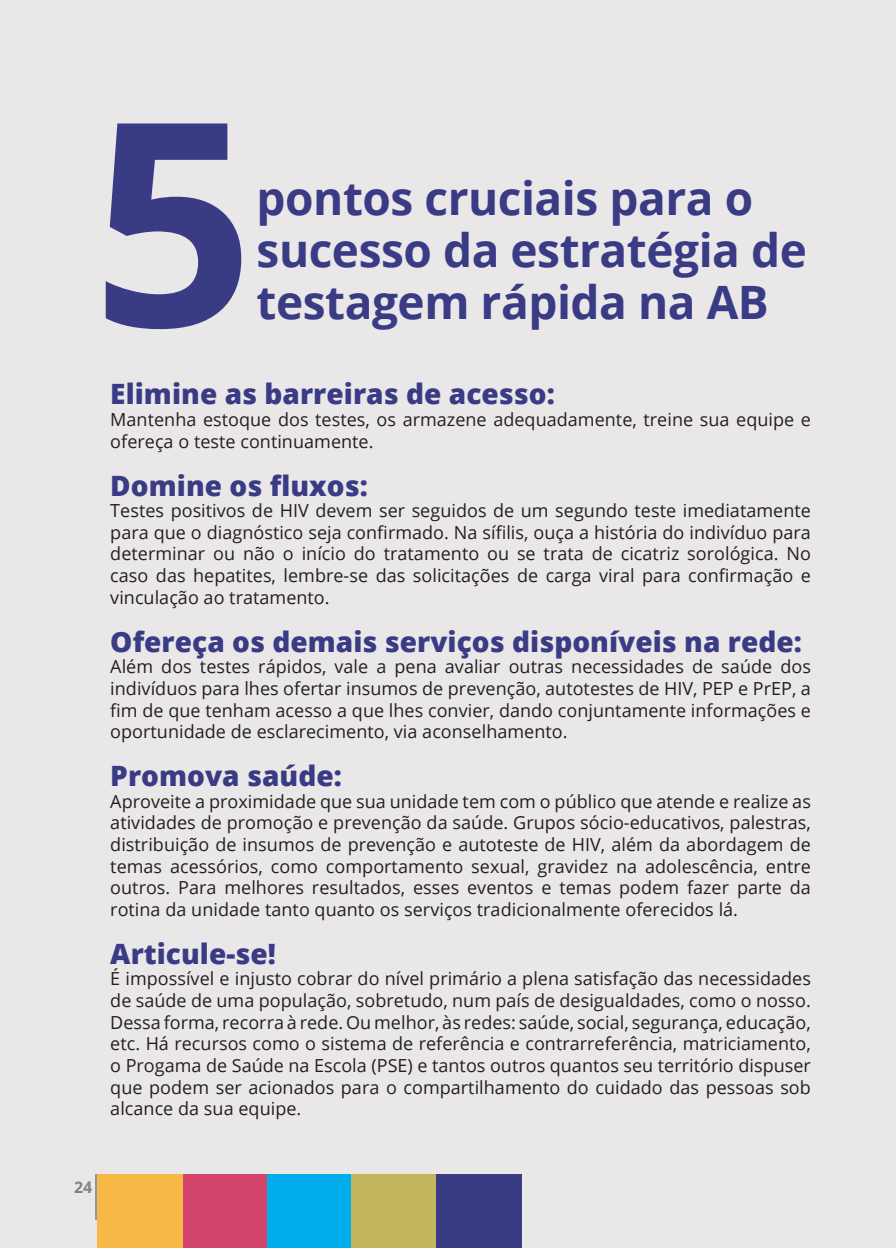
<style>
.page{position:relative;width:896px;height:1248px;background:#fff}
.page>*{position:absolute;margin:0;border:0;box-sizing:border-box;transform-origin:0 0}
.t1{font:700 284px "Open Sans";color:#393b84}
.t2{font:700 46px/52px "Open Sans";letter-spacing:-.01em;color:#393b84}
.t3{font:800 28px "Open Sans";color:#393b84}
.t4{font:18px/21.6px "Open Sans";color:#231f20;text-align:justify}
.t5{font:700 16px "Open Sans";color:#808285}
</style>
<div class="page">
<div style="left:0;top:0;width:896px;height:1247px;background:#eae7e8"></div>
<hr style="left:96px;top:1173px;width:1px;height:46px;background:#939598">
<div style="left:182px;top:1173px;width:86px;height:74px;background:#d3446b"></div>
<div style="left:97px;top:1173px;width:86px;height:74px;background:#f6b945"></div>
<div style="left:267px;top:1173px;width:86px;height:74px;background:#00aeeb"></div>
<div style="left:351px;top:1173px;width:86px;height:74px;background:#c1b659"></div>
<div style="left:436px;top:1173px;width:86px;height:74px;background:#393b84"></div>
<p class="t1" style="left:92px;top:23px;width:164px">5</p>
<p class="t2" style="left:257px;top:171px;width:552px">pontos cruciais para o sucesso da estratégia de</p>
<p class="t2" style="left:257px;top:275px;width:514px">testagem rápida na AB</p>
<p class="t3" style="left:110px;top:373px;width:446px">Elimine as barreiras de acesso:</p>
<p class="t4" style="left:110px;top:408px;width:702px">Mantenha estoque dos testes, os armazene adequadamente, treine sua equipe e ofereça o teste continuamente.</p>
<p class="t3" style="left:110px;top:464px;width:259px">Domine os fluxos:</p>
<p class="t4" style="left:110px;top:499px;width:702px">Testes positivos de HIV devem ser seguidos de um segundo teste imediatamente para que o diagnóstico seja confirmado. Na sífilis, ouça a história do indivíduo para determinar ou não o início do tratamento ou se trata de cicatriz sorológica. No caso das hepatites, lembre-se das solicitações de carga viral para confirmação e vinculação ao tratamento.</p>
<p class="t3" style="left:110px;top:620px;width:693px">Ofereça os demais serviços disponíveis na rede:</p>
<p class="t4" style="left:110px;top:655px;width:702px">Além dos testes rápidos, vale a pena avaliar outras necessidades de saúde dos indivíduos para lhes ofertar insumos de prevenção, autotestes de HIV, PEP e PrEP, a fim de que tenham acesso a que lhes convier, dando conjuntamente informações e oportunidade de esclarecimento, via aconselhamento.</p>
<p class="t3" style="left:110px;top:754px;width:233px">Promova saúde:</p>
<p class="t4" style="left:110px;top:790px;width:702px">Aproveite a proximidade que sua unidade tem com o público que atende e realize as atividades de promoção e prevenção da saúde. Grupos sócio-educativos, palestras, distribuição de insumos de prevenção e autoteste de HIV, além da abordagem de temas acessórios, como comportamento sexual, gravidez na adolescência, entre outros. Para melhores resultados, esses eventos e temas podem fazer parte da rotina da unidade tanto quanto os serviços tradicionalmente oferecidos lá.</p>
<p class="t3" style="left:110px;top:932px;width:167px">Articule-se!</p>
<p class="t4" style="left:110px;top:967px;width:702px">É impossível e injusto cobrar do nível primário a plena satisfação das necessidades de saúde de uma população, sobretudo, num país de desigualdades, como o nosso.<br>Dessa forma, recorra à rede. Ou melhor, às redes: saúde, social, segurança, educação, etc. Há recursos como o sistema de referência e contrarreferência, matriciamento, o Progama de Saúde na Escola (PSE) e tantos outros quantos seu território dispuser que podem ser acionados para o compartilhamento do cuidado das pessoas sob alcance da sua equipe.</p>
<p class="t5" style="left:74px;top:1175px;width:20px">24</p>
</div>
